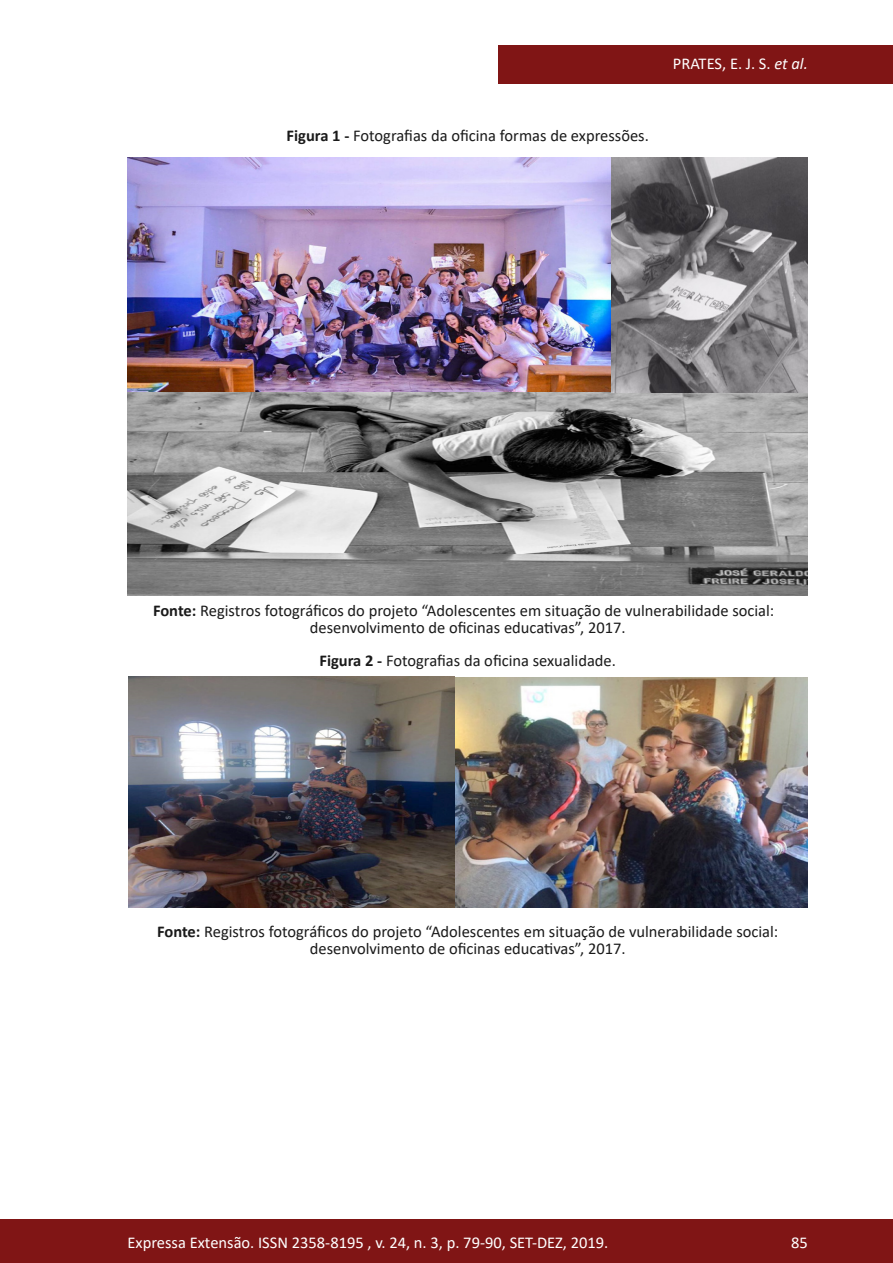
<style>
.page{position:relative;width:893px;height:1263px;background:#fff}
.page>*{position:absolute;margin:0;border:0;box-sizing:border-box;transform-origin:0 0}
.legenda{font:16.5px "Calibri";color:#1a1a1a}
.texto{font:16.5px "Calibri";color:#1a1a1a}
.t1{font:16.5px "Calibri";color:#fff}
.s1{font-weight:700}
.s2{font-style:italic}
</style>
<div class="page">
<div style="left:0;top:1219px;width:893px;height:44px;background:#801515"></div>
<div style="left:498px;top:45px;width:395px;height:39px;background:#801515"></div>
<img style="left:128px;top:157px;width:483px;height:235px">
<img style="left:128px;top:392px;width:680px;height:203px">
<img style="left:611px;top:157px;width:197px;height:235px">
<img style="left:128px;top:676px;width:679px;height:231px">
<p class="legenda" style="left:287px;top:124px;width:364px"><span class="s1">Figura 1 -</span> Fotografias da oficina formas de expressões.</p>
<p class="t1" style="left:673px;top:52px;width:137px">PRATES, E. J. S. <span class="s2">et al.</span></p>
<p class="texto" style="left:153px;top:599px;width:623px"><span class="s1">Fonte:</span> Registros fotográficos do projeto “Adolescentes em situação de vulnerabilidade social:</p>
<p class="legenda" style="left:310px;top:616px;width:317px">desenvolvimento de oficinas educativas”, 2017.</p>
<p class="legenda" style="left:319px;top:649px;width:298px"><span class="s1">Figura 2 -</span> Fotografias da oficina sexualidade.</p>
<p class="legenda" style="left:157px;top:920px;width:623px"><span class="s1">Fonte:</span> Registros fotográficos do projeto “Adolescentes em situação de vulnerabilidade social:</p>
<p class="legenda" style="left:310px;top:937px;width:317px">desenvolvimento de oficinas educativas”, 2017.</p>
<p class="t1" style="left:128px;top:1230px;width:482px">Expressa Extensão. ISSN 2358-8195 , v. 24, n. 3, p. 79-90, SET-DEZ, 2019.</p>
<p class="t1" style="left:791px;top:1230px;width:18px">85</p>
</div>
